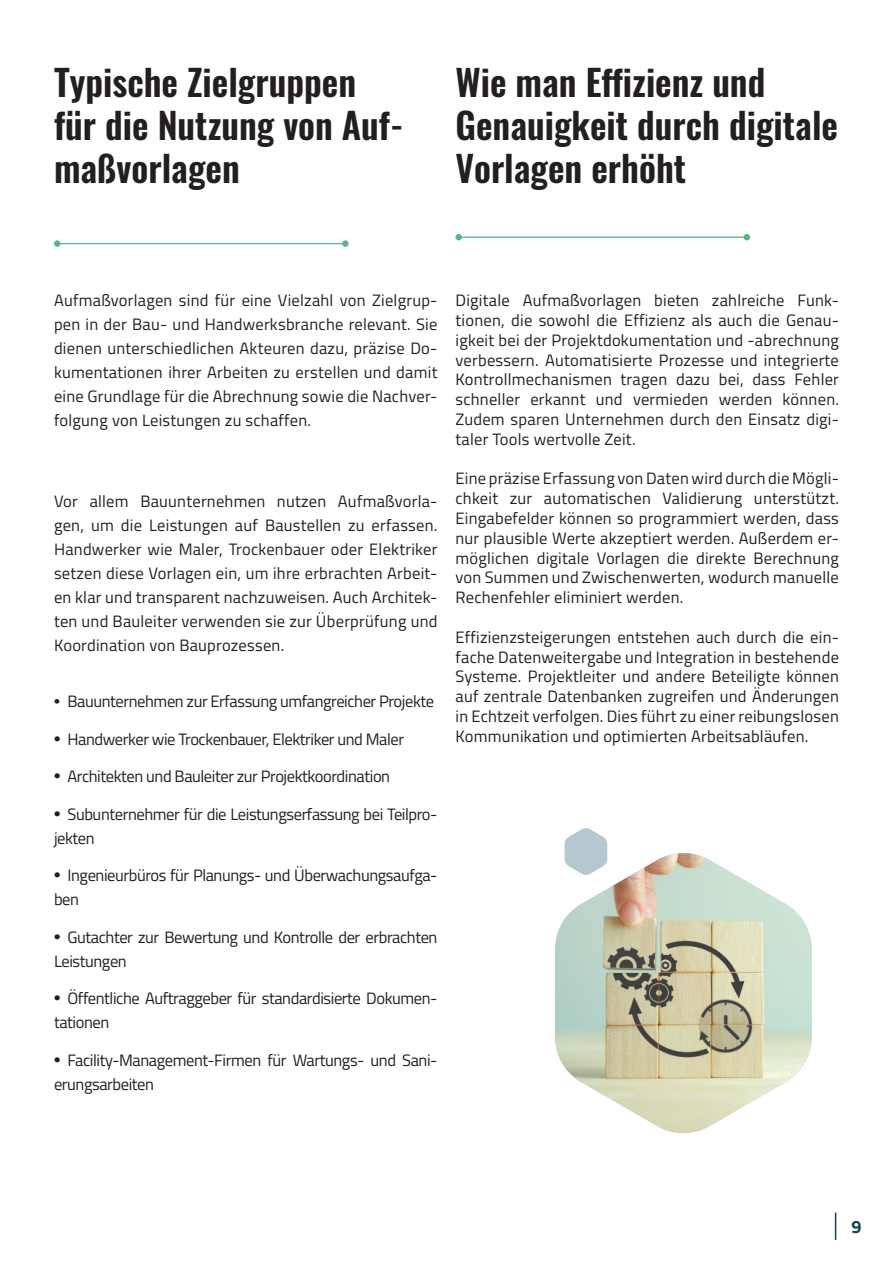
<style>
.page{position:relative;width:893px;height:1263px;background:#fff}
.page>*{position:absolute;margin:0;border:0;box-sizing:border-box;transform-origin:0 0}
.t1{font:600 36px/43.2px "Oswald";color:#231f20}
.t2{font:700 18px "Titillium Web";color:#0d475e}
.t3{font:16.5px/19.8px "Titillium Web";letter-spacing:-.025em;color:#231f20;text-align:justify}
.s1{font-family:"Arial";font-weight:700}
.s2{font-family:"Arial";font-weight:700;font-size:18px}
</style>
<div class="page">
<img style="left:555px;top:853px;width:257px;height:280px">
<svg style="left:565px;top:828px;width:42px;height:47px"></svg>
<svg style="left:455px;top:234px;width:295px;height:6px"></svg>
<svg style="left:54px;top:240px;width:295px;height:7px"></svg>
<svg style="left:835px;top:1212px;width:1px;height:28px"></svg>
<h1 class="t1" style="left:54px;top:64px;width:351px">Typische Zielgruppen für die Nutzung von Auf&shy;maßvorlagen</h1>
<h1 class="t1" style="left:455px;top:64px;width:384px">Wie man Effizienz und<br>Genauigkeit durch digitale<br>Vorlagen erhöht</h1>
<p class="t3" style="left:54px;top:289px;width:385px;line-height:24px">Aufmaßvorlagen sind für eine Vielzahl von Zielgrup&shy;pen in der Bau- und Handwerksbranche relevant. Sie dienen unterschiedlichen Akteuren dazu, präzise Do&shy;kumentationen ihrer Arbeiten zu erstellen und damit eine Grundlage für die Abrechnung sowie die Nachver&shy;folgung von Leistungen zu schaffen.</p>
<p class="t3" style="left:54px;top:489px;width:385px;line-height:24px">Vor allem Bauunternehmen nutzen Aufmaßvorla&shy;gen, um die Leistungen auf Baustellen zu erfassen.<br>Handwerker wie Maler, Trockenbauer oder Elektriker setzen diese Vorlagen ein, um ihre erbrachten Arbeit&shy;en klar und transparent nachzuweisen. Auch Architek&shy;ten und Bauleiter verwenden sie zur Überprüfung und Koordination von Bauprozessen.</p>
<p class="t3" style="left:54px;top:692px;width:382px"><span class="s1">•</span> Bauunternehmen zur Erfassung umfangreicher Projekte</p>
<p class="t3" style="left:54px;top:729px;width:352px"><span class="s2">•</span> Handwerker wie Trockenbauer, Elektriker und Maler</p>
<p class="t3" style="left:54px;top:767px;width:338px"><span class="s2">•</span> Architekten und Bauleiter zur Projektkoordination</p>
<p class="t3" style="left:54px;top:802px;width:385px;line-height:24px"><span class="s2">•</span> Subunternehmer für die Leistungserfassung bei Teilpro&shy;jekten</p>
<p class="t3" style="left:54px;top:864px;width:385px;line-height:24px"><span class="s2">•</span> Ingenieurbüros für Planungs- und Überwachungsaufga&shy;ben</p>
<p class="t3" style="left:54px;top:925px;width:385px;line-height:24px"><span class="s2">•</span> Gutachter zur Bewertung und Kontrolle der erbrachten<br>Leistungen</p>
<p class="t3" style="left:54px;top:987px;width:385px;line-height:24px"><span class="s2">•</span> Öffentliche Auftraggeber für standardisierte Dokumen&shy;tationen</p>
<p class="t3" style="left:54px;top:1048px;width:385px;line-height:24px"><span class="s2">•</span> Facility-Management-Firmen für Wartungs- und Sani&shy;erungsarbeiten</p>
<p class="t3" style="left:455px;top:291px;width:385px">Digitale Aufmaßvorlagen bieten zahlreiche Funk&shy;tionen, die sowohl die Effizienz als auch die Genau&shy;igkeit bei der Projektdokumentation und -abrechnung verbessern. Automatisierte Prozesse und integrierte Kontrollmechanismen tragen dazu bei, dass Fehler schneller erkannt und vermieden werden können.<br>Zudem sparen Unternehmen durch den Einsatz digi&shy;taler Tools wertvolle Zeit.</p>
<p class="t3" style="left:455px;top:469px;width:385px">Eine präzise Erfassung von Daten wird durch die Mögli&shy;chkeit zur automatischen Validierung unterstützt.<br>Eingabefelder können so programmiert werden, dass nur plausible Werte akzeptiert werden. Außerdem er&shy;möglichen digitale Vorlagen die direkte Berechnung von Summen und Zwischenwerten, wodurch manuelle Rechenfehler eliminiert werden.</p>
<p class="t3" style="left:455px;top:627px;width:385px">Effizienzsteigerungen entstehen auch durch die ein&shy;fache Datenweitergabe und Integration in bestehende Systeme. Projektleiter und andere Beteiligte können auf zentrale Datenbanken zugreifen und Änderungen in Echtzeit verfolgen. Dies führt zu einer reibungslosen Kommunikation und optimierten Arbeitsabläufen.</p>
<p class="t2" style="left:851px;top:1220px;width:12px">9</p>
</div>
